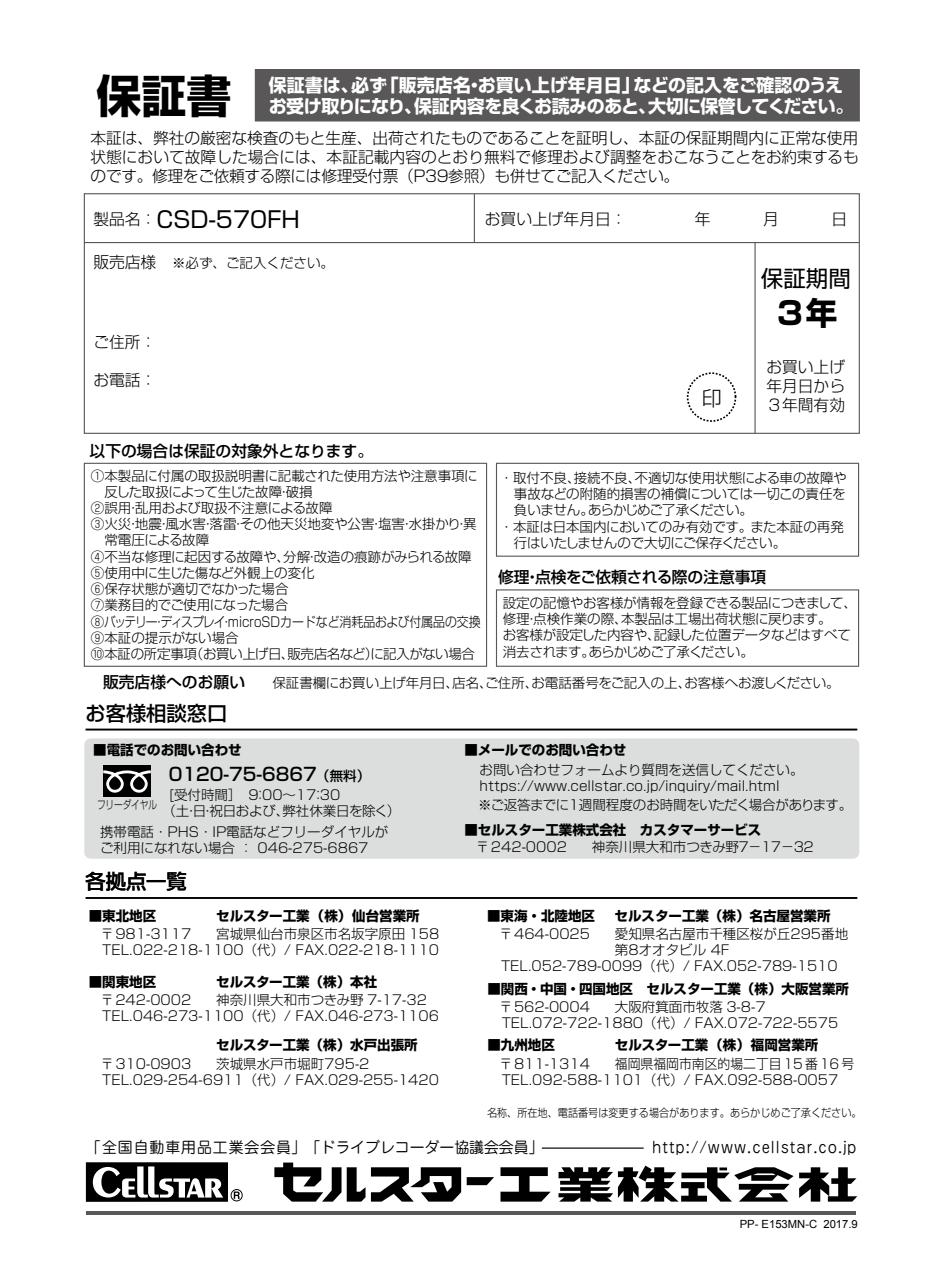
<style>
.page{position:relative;width:944px;height:1276px;background:#fff}
.page>*{position:absolute;margin:0;border:0;box-sizing:border-box;transform-origin:0 0}
.t1{font:700 45px "Shin Go Pro";color:#000}
.t2{font:700 31.5px "Shin Go Pro";color:#000}
.t3{font:22.5px "Shin Go Pro";color:#000}
.t4{font:500 20.25px "Shin Go Pro";color:#000}
.t5{font:300 20.25px "Shin Go Pro";color:#000}
.t6{font:700 18px/21.6px "Shin Go Pro";letter-spacing:-.025em;color:#fff}
.t7{font:500 18px "Shin Go Pro";color:#000}
.t8{font:300 15.75px/18.9px "Shin Go Pro";letter-spacing:-.025em;color:#000;text-align:justify}
.t9{font:500 15.75px "Shin Go Pro";color:#000}
.t10{font:300 15.75px "Shin Go Pro";color:#000}
.t11{font:15.3px "Jun 201 Pro";color:#000}
.t12{font:15.3px "Jun 201 Pro";letter-spacing:.065em;color:#000}
.t13{font:300 13.5px/16px "Shin Go Pro";color:#000}
.t14{font:700 13.5px "Shin Go Pro";color:#000}
.t15{font:300 13.5px/16.2px "Shin Go Pro";letter-spacing:-.02em;color:#000}
.t16{font:300 13.5px "Shin Go Pro";letter-spacing:-.025em;color:#000}
.t17{font:300 13.5px/16px "Shin Go Pro";color:#000;scale:.95 1}
.t18{font:300 13.5px "Shin Go Pro";letter-spacing:-.055em;color:#000}
.t19{font:300 13.5px "Shin Go Pro";letter-spacing:-.03em;color:#000}
.t20{font:300 13.5px "Shin Go Pro";letter-spacing:-.035em;color:#000}
.t21{font:300 11.25px "Shin Go Pro";color:#000;scale:.9 1}
.t22{font:11.25px "Arial";color:#000}
.t23{font:300 11.25px "Shin Go Pro";color:#000;scale:.77 1}
.s1{font-weight:300;font-size:15.75px}
.s2{font-size:15.75px}
.s3{font-size:13.5px}
</style>
<div class="page">
<div style="left:255px;top:70px;width:604px;height:51px;background:#595757"></div>
<div style="left:255px;top:69px;width:605px;height:52px;border:1px solid #595757"></div>
<div style="left:84px;top:193px;width:776px;height:241px;border:1px solid #595757"></div>
<div style="left:84px;top:463px;width:403px;height:204px;border:1px solid #595757"></div>
<hr style="left:84px;top:242px;width:775px;height:1px;background:#595757">
<hr style="left:474px;top:194px;width:1px;height:48px;background:#595757">
<div style="left:687px;top:372px;width:49px;height:50px;border:2px dashed #000;border-radius:50%"></div>
<div style="left:496px;top:589px;width:363px;height:78px;border:1px solid #595757"></div>
<div style="left:496px;top:463px;width:363px;height:94px;border:1px solid #595757"></div>
<hr style="left:754px;top:242px;width:2px;height:191px;background:#595757">
<div style="left:84px;top:738px;width:775px;height:120px;background:#dcdddd;border-radius:6px"></div>
<hr style="left:86px;top:728px;width:771px;height:2px;background:#000">
<div style="left:103px;top:765px;width:48px;height:31px;background:#000"></div>
<svg style="left:103px;top:770px;width:48px;height:22px"></svg>
<hr style="left:86px;top:897px;width:771px;height:2px;background:#000">
<hr style="left:86px;top:1211px;width:770px;height:3px;background:#595757">
<svg style="left:558px;top:1165px;width:299px;height:36px"></svg>
<svg style="left:500px;top:1167px;width:51px;height:34px"></svg>
<svg style="left:467px;top:1177px;width:27px;height:8px"></svg>
<svg style="left:274px;top:1162px;width:187px;height:39px"></svg>
<svg style="left:86px;top:1162px;width:157px;height:39px"></svg>
<hr style="left:542px;top:1147px;width:102px;height:1px;background:#000">
<h1 class="t1" style="left:97px;top:60px;width:136px">保証書</h1>
<p class="t8" style="left:90px;top:127px;width:770px">本証は、弊社の厳密な検査のもと生産、出荷されたものであることを証明し、本証の保証期間内に正常な使用状態において故障した場合には、本証記載内容のとおり無料で修理および調整をおこなうことをお約束するものです。修理をご依頼する際には修理受付票（P39参照）も併せてご記入ください。</p>
<h3 class="t6" style="left:269px;top:72px;width:586px">保証書は、必ず「販売店名・お買い上げ年月日」などの記入をご確認のうえお受け取りになり、保証内容を良くお読みのあと、大切に保管してください。</h3>
<h3 class="t3" style="left:93px;top:200px;width:208px"><span class="s1">製品名：</span>CSD-570FH</h3>
<p class="t13" style="left:93px;top:253px;width:242px"><span class="s2">販売店様　</span>※必ず、ご記入ください。</p>
<p class="t8" style="left:93px;top:331px;width:65px">ご住所：</p>
<p class="t8" style="left:93px;top:369px;width:65px">お電話：</p>
<p class="t9" style="left:90px;top:438px;width:285px">以下の場合は保証の対象外となります。</p>
<p class="t10" style="left:485px;top:206px;width:364px">お買い上げ年月日： 　　　　年　　　 月　 　　日</p>
<h3 class="t5" style="left:702px;top:382px;width:22px">印</h3>
<h3 class="t3" style="left:761px;top:260px;width:91px">保証期間</h3>
<h2 class="t2" style="left:777px;top:288px;width:62px">3年</h2>
<p class="t8" style="left:766px;top:356px;width:80px">お買い上げ年月日から３年間有効</p>
<p class="t13" style="left:91px;top:466px;width:388px">①本製品に付属の取扱説明書に記載された使用方法や注意事項に</p>
<p class="t18" style="left:104px;top:480px;width:210px">反した取扱によって生じた故障・破損</p>
<p class="t13" style="left:91px;top:498px;width:243px">②誤用・乱用および取扱不注意による故障</p>
<p class="t13" style="left:91px;top:514px;width:387px">③火災・地震・風水害・落雷・その他天災地変や公害・塩害・水掛かり・異</p>
<p class="t20" style="left:91px;top:529px;width:120px">　常電圧による故障</p>
<p class="t13" style="left:91px;top:547px;width:382px">④不当な修理に起因する故障や、分解・改造の痕跡がみられる故障</p>
<p class="t13" style="left:91px;top:563px;width:225px">⑤使用中に生じた傷など外観上の変化</p>
<p class="t15" style="left:91px;top:579px;width:199px">⑥保存状態が適切でなかった場合</p>
<p class="t19" style="left:91px;top:594px;width:199px">⑦業務目的でご使用になった場合</p>
<p class="t13" style="left:91px;top:612px;width:391px">⑧バッテリー・ディスプレイ・microSDカードなど消耗品および付属品の交換</p>
<p class="t13" style="left:91px;top:628px;width:149px">⑨本証の提示がない場合</p>
<p class="t16" style="left:91px;top:642px;width:386px">⑩本証の所定事項（お買い上げ日、販売店名など）に記入がない場合</p>
<p class="t13" style="left:272px;top:673px;width:569px">保証書欄にお買い上げ年月日、店名、ご住所、お電話番号をご記入の上、お客様へお渡しください。</p>
<p class="t13" style="left:500px;top:468px;width:348px">・取付不良、接続不良、不適切な使用状態による車の故障や</p>
<p class="t13" style="left:514px;top:484px;width:333px">事故などの附随的損害の補償については一切この責任を</p>
<p class="t18" style="left:514px;top:499px;width:241px">負いません。あらかじめご了承ください。</p>
<p class="t13" style="left:500px;top:517px;width:345px">・本証は日本国内においてのみ有効です。また本証の再発</p>
<p class="t19" style="left:514px;top:531px;width:274px">行はいたしませんので大切にご保存ください。</p>
<p class="t9" style="left:498px;top:564px;width:270px">修理・点検をご依頼される際の注意事項</p>
<p class="t15" style="left:503px;top:593px;width:356px">設定の記憶やお客様が情報を登録できる製品につきまして、修理・点検作業の際、本製品は工場出荷状態に戻ります。<br>お客様が設定した内容や、記録した位置データなどはすべて消去されます。あらかじめご了承ください。</p>
<p class="t9" style="left:103px;top:669px;width:143px">販売店様へのお願い</p>
<h3 class="t4" style="left:86px;top:696px;width:143px">お客様相談窓口</h3>
<p class="t14" style="left:93px;top:739px;width:150px">■電話でのお問い合わせ</p>
<p class="t14" style="left:464px;top:739px;width:163px">■メールでのお問い合わせ</p>
<p class="t13" style="left:479px;top:759px;width:326px">お問い合わせフォームより質問を送信してください。https://www.cellstar.co.jp/inquiry/mail.html</p>
<h3 class="t7" style="left:169px;top:759px;width:203px">0120-75-6867 <span class="s3">（無料）</span></h3>
<p class="t13" style="left:169px;top:785px;width:173px">[受付時間］ 9：00～17：30</p>
<p class="t23" style="left:97px;top:795px;width:80px">フリーダイヤル</p>
<p class="t15" style="left:162px;top:801px;width:239px">（土・日・祝日および、弊社休業日を除く）</p>
<p class="t16" style="left:478px;top:794px;width:376px">※ご返答までに1週間程度のお時間をいただく場合があります。</p>
<p class="t13" style="left:100px;top:821px;width:290px">携帯電話・PHS・IP電話などフリーダイヤルがご利用になれない場合 ： 046-275-6867</p>
<h3 class="t4" style="left:86px;top:864px;width:103px">各拠点一覧</h3>
<p class="t14" style="left:89px;top:905px;width:69px">■東北地区</p>
<p class="t14" style="left:216px;top:905px;width:205px">セルスター工業（株）仙台営業所</p>
<p class="t13" style="left:100px;top:924px;width:92px">〒981-3117</p>
<p class="t13" style="left:102px;top:924px;width:339px;text-align:right">宮城県仙台市泉区市名坂字原田 158<br>TEL.022-218-1100（代）/ FAX.022-218-1110</p>
<p class="t14" style="left:89px;top:971px;width:69px">■関東地区</p>
<p class="t14" style="left:216px;top:971px;width:162px">セルスター工業（株）本社</p>
<p class="t13" style="left:100px;top:990px;width:92px">〒242-0002</p>
<p class="t13" style="left:102px;top:990px;width:338px;text-indent:114px">神奈川県大和市つきみ野 7-17-32<br>TEL.046-273-1100（代）/ FAX.046-273-1106</p>
<p class="t14" style="left:216px;top:1034px;width:203px">セルスター工業（株）水戸出張所</p>
<p class="t13" style="left:100px;top:1053px;width:92px">〒310-0903</p>
<p class="t13" style="left:102px;top:1053px;width:338px;text-indent:114px">茨城県水戸市堀町795-2<br>TEL.029-254-6911（代）/ FAX.029-255-1420</p>
<p class="t14" style="left:464px;top:819px;width:298px">■セルスター工業株式会社　カスタマーサービス</p>
<p class="t13" style="left:476px;top:837px;width:92px">〒242-0002</p>
<p class="t13" style="left:592px;top:837px;width:223px">神奈川県大和市つきみ野7－17－32</p>
<p class="t14" style="left:487px;top:905px;width:109px">■東海・北陸地区</p>
<p class="t14" style="left:615px;top:905px;width:217px">セルスター工業（株）名古屋営業所</p>
<p class="t13" style="left:499px;top:924px;width:92px">〒464-0025</p>
<p class="t13" style="left:501px;top:956px;width:338px">TEL.052-789-0099（代）/ FAX.052-789-1510</p>
<p class="t13" style="left:615px;top:924px;width:235px">愛知県名古屋市千種区桜が丘295番地第8オオタビル 4F</p>
<p class="t14" style="left:487px;top:977px;width:363px">■関西・中国・四国地区　セルスター工業（株）大阪営業所</p>
<p class="t13" style="left:499px;top:997px;width:92px">〒562-0004</p>
<p class="t13" style="left:502px;top:997px;width:338px;text-indent:113px">大阪府箕面市牧落 3-8-7<br>TEL.072-722-1880（代）/ FAX.072-722-5575</p>
<p class="t14" style="left:487px;top:1034px;width:69px">■九州地区</p>
<p class="t14" style="left:615px;top:1034px;width:205px">セルスター工業（株）福岡営業所</p>
<p class="t13" style="left:499px;top:1053px;width:92px">〒811-1314</p>
<p class="t17" style="left:502px;top:1053px;width:372px;text-indent:113px">福岡県福岡市南区的場二丁目15 番 16 号<br>TEL.092-588-1101（代）/ FAX.092-588-0057</p>
<p class="t21" style="left:487px;top:1103px;width:418px">名称、所在地、電話番号は変更する場合があります。あらかじめご了承ください。</p>
<p class="t11" style="left:86px;top:1135px;width:459px">「全国自動車用品工業会会員」「ドライブレコーダー協議会会員」</p>
<p class="t12" style="left:652px;top:1135px;width:206px">http://www.cellstar.co.jp</p>
<p class="t22" style="left:740px;top:1217px;width:120px">PP- E153MN-C 2017.9</p>
</div>
